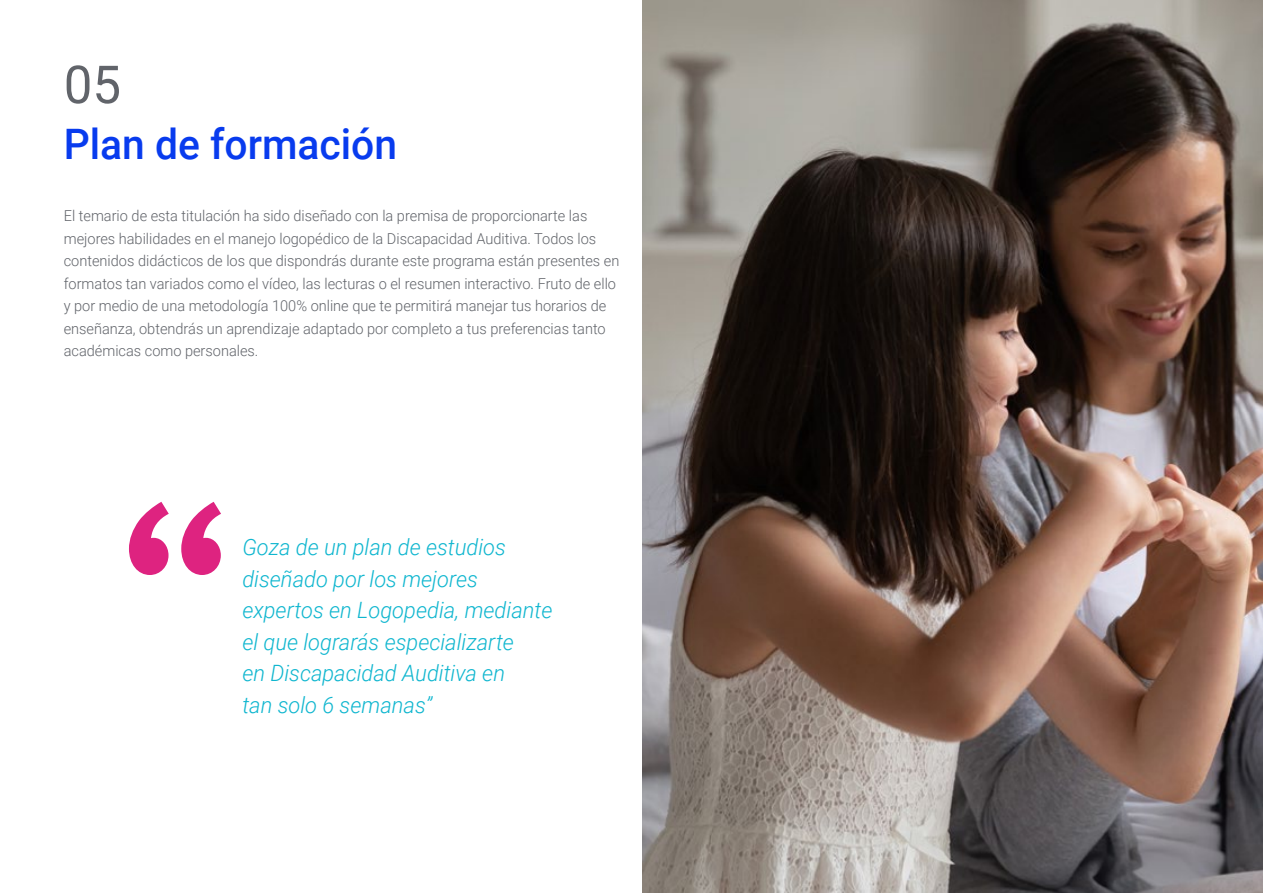
<style>
.page{position:relative;width:1263px;height:893px;background:#fff}
.page>*{position:absolute;margin:0;border:0;box-sizing:border-box;transform-origin:0 0}
.t1{font:52.5px "Roboto";color:#61646a}
.t2{font:500 42px "Roboto";color:#083bee}
.t3{font:italic 300 22.5px/31.5px "Roboto";color:#0fb6cf}
.t4{font:300 15px/22.5px "Roboto";color:#61646a}
</style>
<div class="page">
<svg style="left:129px;top:502px;width:92px;height:73px"></svg>
<img style="left:642px;top:0;width:621px;height:893px">
<h1 class="t1" style="left:64px;top:48px;width:59px">05</h1>
<h2 class="t2" style="left:64px;top:115px;width:335px">Plan de formación</h2>
<p class="t4" style="left:64px;top:204px;width:557px">El temario de esta titulación ha sido diseñado con la premisa de proporcionarte las mejores habilidades en el manejo logopédico de la Discapacidad Auditiva. Todos los contenidos didácticos de los que dispondrás durante este programa están presentes en formatos tan variados como el vídeo, las lecturas o el resumen interactivo. Fruto de ello y por medio de una metodología 100% online que te permitirá manejar tus horarios de enseñanza, obtendrás un aprendizaje adaptado por completo a tus preferencias tanto académicas como personales.</p>
<h3 class="t3" style="left:242px;top:531px;width:312px">Goza de un plan de estudios diseñado por los mejores expertos en Logopedia, mediante el que lograrás especializarte<br>en Discapacidad Auditiva en<br>tan solo 6 semanas”</h3>
</div>
